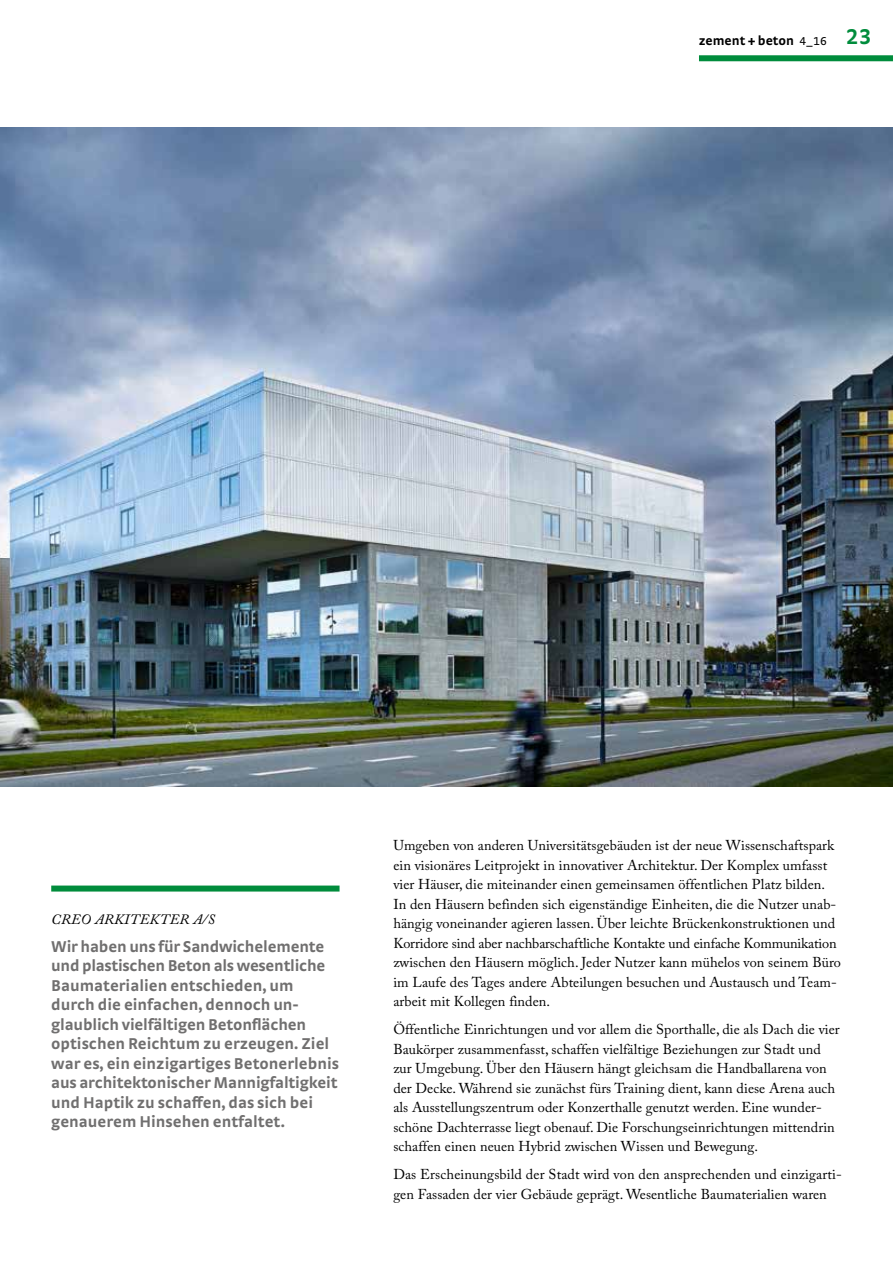
<style>
.page{position:relative;width:893px;height:1263px;background:#fff}
.page>*{position:absolute;margin:0;border:0;box-sizing:border-box;transform-origin:0 0}
.t1{font:700 16.5px/19.5px "Strada TF";color:#706f6f}
.t2{font:14.25px/19.5px "Adobe Caslon Pro";letter-spacing:.005em;color:#000}
.t3{font:italic 14.25px "Adobe Caslon Pro";letter-spacing:.025em;color:#000}
.t4{font:700 13.5px "Strada";color:#000}
.s1{font-family:"Strada TF";font-weight:400;font-size:12px}
.s2{font-family:"Strada TF";font-size:22.5px;color:#008c3c}
</style>
<div class="page">
<div style="left:699px;top:55px;width:194px;height:6px;background:#008c3c"></div>
<img style="left:0;top:128px;width:893px;height:659px">
<div style="left:51px;top:885px;width:289px;height:6px;background:#008c3c"></div>
<p class="t4" style="left:699px;top:32px;width:175px">zement + beton <span class="s1">4_16</span> <span class="s2">23</span></p>
<p class="t3" style="left:51px;top:910px;width:165px">CREO ARKITEKTER A/S</p>
<p class="t1" style="left:51px;top:936px;width:289px">Wir haben uns für Sandwichelemente und plastischen Beton als wesentliche Baumaterialien entschieden, um durch die einfachen, dennoch un&shy;glaublich vielfältigen Betonflächen optischen Reichtum zu erzeugen. Ziel war es, ein einzigartiges Betonerlebnis aus architektonischer Mannigfaltigkeit und Haptik zu schaffen, das sich bei genauerem Hinsehen entfaltet.</p>
<p class="t2" style="left:393px;top:836px;width:449px">Umgeben von anderen Universitätsgebäuden ist der neue Wissenschaftspark ein visionäres Leitprojekt in innovativer Architektur. Der Komplex umfasst vier Häuser, die miteinander einen gemeinsamen öffentlichen Platz bilden.<br>In den Häusern befinden sich eigenständige Einheiten, die die Nutzer unab&shy;hängig voneinander agieren lassen. Über leichte Brückenkonstruktionen und Korridore sind aber nachbarschaftliche Kontakte und einfache Kommunikation zwischen den Häusern möglich. Jeder Nutzer kann mühelos von seinem Büro im Laufe des Tages andere Abteilungen besuchen und Austausch und Team&shy;arbeit mit Kollegen finden.</p>
<p class="t2" style="left:393px;top:1020px;width:448px">Öffentliche Einrichtungen und vor allem die Sporthalle, die als Dach die vier Baukörper zusammenfasst, schaffen vielfältige Beziehungen zur Stadt und zur Umgebung. Über den Häusern hängt gleichsam die Handballarena von der Decke. Während sie zunächst fürs Training dient, kann diese Arena auch als Ausstellungszentrum oder Konzerthalle genutzt werden. Eine wunder&shy;schöne Dachterrasse liegt obenauf. Die Forschungseinrichtungen mittendrin schaffen einen neuen Hybrid zwischen Wissen und Bewegung.</p>
<p class="t2" style="left:393px;top:1164px;width:450px">Das Erscheinungsbild der Stadt wird von den ansprechenden und einzigarti&shy;gen Fassaden der vier Gebäude geprägt. Wesentliche Baumaterialien waren</p>
</div>
